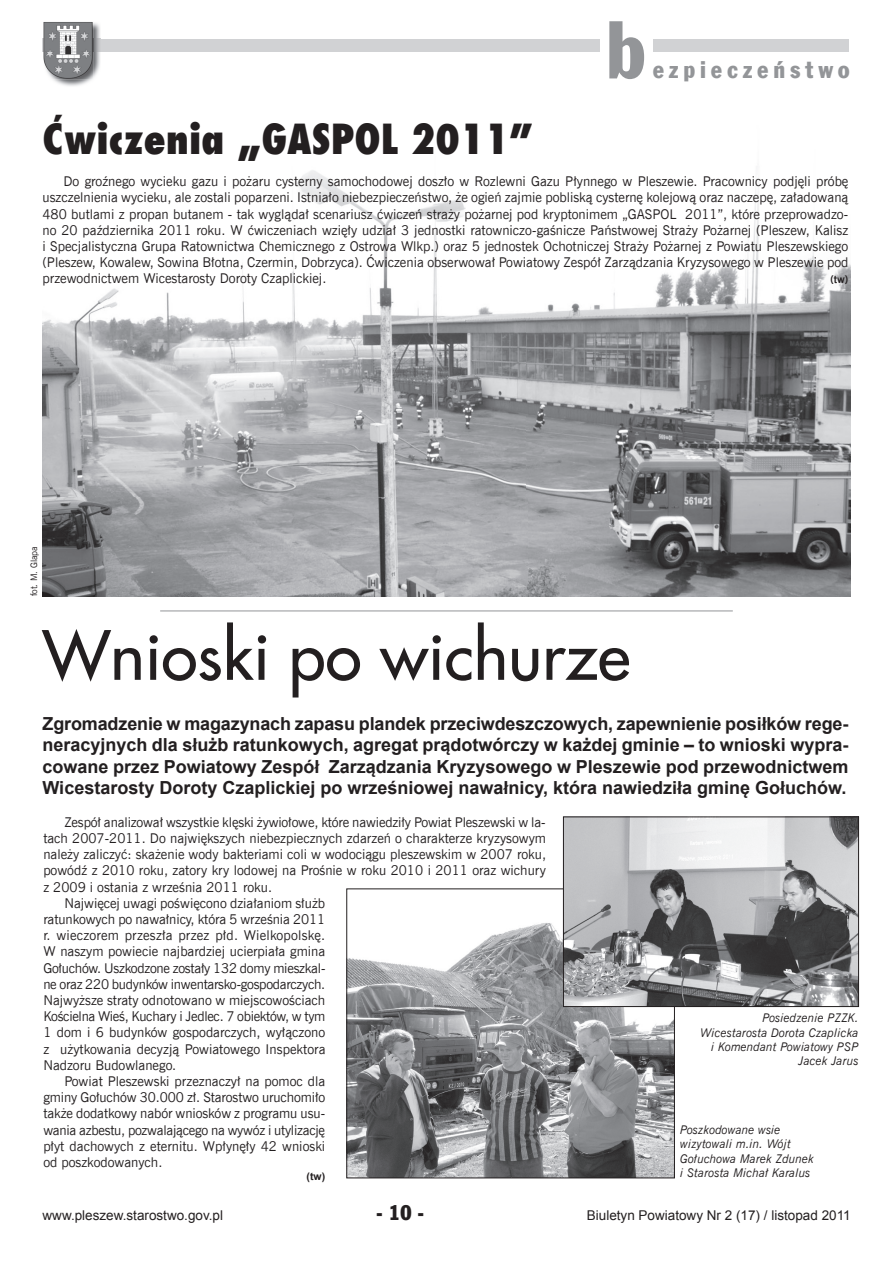
<style>
.page{position:relative;width:893px;height:1263px;background:#fff}
.page>*{position:absolute;margin:0;border:0;box-sizing:border-box;transform-origin:0 0}
.t1{font:81px "Frank Goth Cn EU";color:#939598}
.t2{font:66px "Fujiyama 2";color:#231f20}
.t3{font:800 40.5px "Fujiyama";color:#231f20}
.t4{font:24px "Frank Goth Cn EU";letter-spacing:.2em;color:#939598}
.t5{font:21px "Frank Goth Cn EU";color:#231f20}
.t6{font:700 18px/21.6px "Arial";color:#231f20;text-align:justify}
.t7{font:13.5px/16.2px "News Goth EU";color:#231f20;text-align:justify}
.t8{font:13.5px "News Goth EU";letter-spacing:-.02em;color:#231f20}
.t9{font:13.5px "Arial";color:#231f20}
.t10{font:italic 12px/14.4px "News Goth EU";color:#231f20}
.t11{font:700 10.5px "News Goth EU";color:#231f20}
.t12{font:700 10.5px "Arial";color:#231f20}
.t13{font:9px "News Goth EU";color:#231f20}
</style>
<div class="page">
<div style="left:43px;top:39px;width:557px;height:12px;background:#d1d2d4"></div>
<img style="left:53px;top:23px;width:48px;height:63px">
<svg style="left:93px;top:39px;width:8px;height:12px"></svg>
<img style="left:43px;top:22px;width:50px;height:58px">
<img style="left:43px;top:39px;width:50px;height:12px">
<div style="left:653px;top:39px;width:195px;height:12px;background:#d1d2d4"></div>
<img style="left:42px;top:170px;width:808px;height:426px">
<img style="left:349px;top:906px;width:324px;height:270px">
<div style="left:347px;top:889px;width:328px;height:289px;border:1px solid #231f20"></div>
<hr style="left:160px;top:611px;width:573px;height:1px;background:#939598">
<img style="left:565px;top:819px;width:292px;height:186px">
<div style="left:563px;top:817px;width:296px;height:190px;border:1px solid #231f20"></div>
<h1 class="t1" style="left:606px;top:-3px;width:42px">b</h1>
<h3 class="t4" style="left:653px;top:54px;width:199px">ezpieczeństwo</h3>
<h3 class="t3" style="left:42px;top:112px;width:493px">Ćwiczenia „GASPOL 2011”</h3>
<p class="t7" style="left:42px;top:174px;width:807px;text-indent:21px">Do groźnego wycieku gazu i pożaru cysterny samochodowej doszło w Rozlewni Gazu Płynnego w Pleszewie. Pracownicy podjęli próbę uszczelnienia wycieku, ale zostali poparzeni. Istniało niebezpieczeństwo, że ogień zajmie pobliską cysternę kolejową oraz naczepę, załadowaną 480 butlami z propan butanem - tak wyglądał scenariusz ćwiczeń straży pożarnej pod kryptonimem „GASPOL 2011”, które przeprowadzo&shy;no 20 października 2011 roku. W ćwiczeniach wzięły udział 3 jednostki ratowniczo-gaśnicze Państwowej Straży Pożarnej (Pleszew, Kalisz i Specjalistyczna Grupa Ratownictwa Chemicznego z Ostrowa Wlkp.) oraz 5 jednostek Ochotniczej Straży Pożarnej z Powiatu Pleszewskiego (Pleszew, Kowalew, Sowina Błotna, Czermin, Dobrzyca). Ćwiczenia obserwował Powiatowy Zespół Zarządzania Kryzysowego w Pleszewie pod przewodnictwem Wicestarosty Doroty Czaplickiej.</p>
<p class="t11" style="left:830px;top:273px;width:19px">(tw)</p>
<p class="t13" style="left:28px;top:596px;width:52px;rotate:-90deg">fot. M. Glapa</p>
<h2 class="t2" style="left:42px;top:606px;width:589px">Wnioski po wichurze</h2>
<p class="t6" style="left:42px;top:713px;width:807px">Zgromadzenie w magazynach zapasu plandek przeciwdeszczowych, zapewnienie posiłków rege&shy;neracyjnych dla służb ratunkowych, agregat prądotwórczy w każdej gminie – to wnioski wypra&shy;cowane przez Powiatowy Zespół Zarządzania Kryzysowego w Pleszewie pod przewodnictwem Wicestarosty Doroty Czaplickiej po wrześniowej nawałnicy, która nawiedziła gminę Gołuchów.</p>
<p class="t7" style="left:64px;top:814px;width:483px">Zespół analizował wszystkie klęski żywiołowe, które nawiedziły Powiat Pleszewski w la-</p>
<p class="t7" style="left:43px;top:830px;width:504px">tach 2007-2011. Do największych niebezpiecznych zdarzeń o charakterze kryzysowym</p>
<p class="t7" style="left:43px;top:846px;width:504px">należy zaliczyć: skażenie wody bakteriami coli w wodociągu pleszewskim w 2007 roku,</p>
<p class="t7" style="left:43px;top:863px;width:504px">powódź z 2010 roku, zatory kry lodowej na Prośnie w roku 2010 i 2011 oraz wichury</p>
<p class="t7" style="left:43px;top:879px;width:230px">z 2009 i ostania z września 2011 roku.</p>
<p class="t7" style="left:64px;top:895px;width:262px">Najwięcej uwagi poświęcono działaniom służb</p>
<p class="t7" style="left:43px;top:911px;width:284px">ratunkowych po nawałnicy, która 5 września 2011</p>
<p class="t7" style="left:43px;top:927px;width:283px">r. wieczorem przeszła przez płd. Wielkopolskę.</p>
<p class="t7" style="left:43px;top:944px;width:283px">W naszym powiecie najbardziej ucierpiała gmina</p>
<p class="t8" style="left:43px;top:959px;width:284px">Gołuchów. Uszkodzone zostały 132 domy mieszkal-</p>
<p class="t8" style="left:43px;top:976px;width:284px">ne oraz 220 budynków inwentarsko-gospodarczych.</p>
<p class="t7" style="left:43px;top:992px;width:283px">Najwyższe straty odnotowano w miejscowościach</p>
<p class="t8" style="left:43px;top:1008px;width:284px">Kościelna Wieś, Kuchary i Jedlec. 7 obiektów, w tym</p>
<p class="t7" style="left:43px;top:1025px;width:283px">1 dom i 6 budynków gospodarczych, wyłączono</p>
<p class="t7" style="left:43px;top:1041px;width:284px">z użytkowania decyzją Powiatowego Inspektora</p>
<p class="t7" style="left:43px;top:1057px;width:134px">Nadzoru Budowlanego.</p>
<p class="t7" style="left:64px;top:1073px;width:262px">Powiat Pleszewski przeznaczył na pomoc dla</p>
<p class="t7" style="left:43px;top:1089px;width:284px">gminy Gołuchów 30.000 zł. Starostwo uruchomiło</p>
<p class="t7" style="left:43px;top:1106px;width:283px">także dodatkowy nabór wniosków z programu usu-</p>
<p class="t8" style="left:43px;top:1121px;width:283px">wania azbestu, pozwalającego na wywóz i utylizację</p>
<p class="t7" style="left:43px;top:1138px;width:283px">płyt dachowych z eternitu. Wpłynęły 42 wnioski</p>
<p class="t7" style="left:43px;top:1154px;width:121px">od poszkodowanych.</p>
<p class="t12" style="left:307px;top:1169px;width:20px">(tw)</p>
<p class="t10" style="left:700px;top:1011px;width:160px;text-align:right">Posiedzenie PZZK.<br>Wicestarosta Dorota Czaplicka i Komendant Powiatowy PSP<br>Jacek Jarus</p>
<p class="t10" style="left:680px;top:1123px;width:135px">Poszkodowane wsie wizytowali m.in. Wójt<br>Gołuchowa Marek Zdunek i Starosta Michał Karalus</p>
<p class="t9" style="left:43px;top:1206px;width:182px">www.pleszew.starostwo.gov.pl</p>
<h3 class="t5" style="left:376px;top:1198px;width:49px">- 10 -</h3>
<p class="t9" style="left:587px;top:1206px;width:265px">Biuletyn Powiatowy Nr 2 (17) / listopad 2011</p>
</div>
